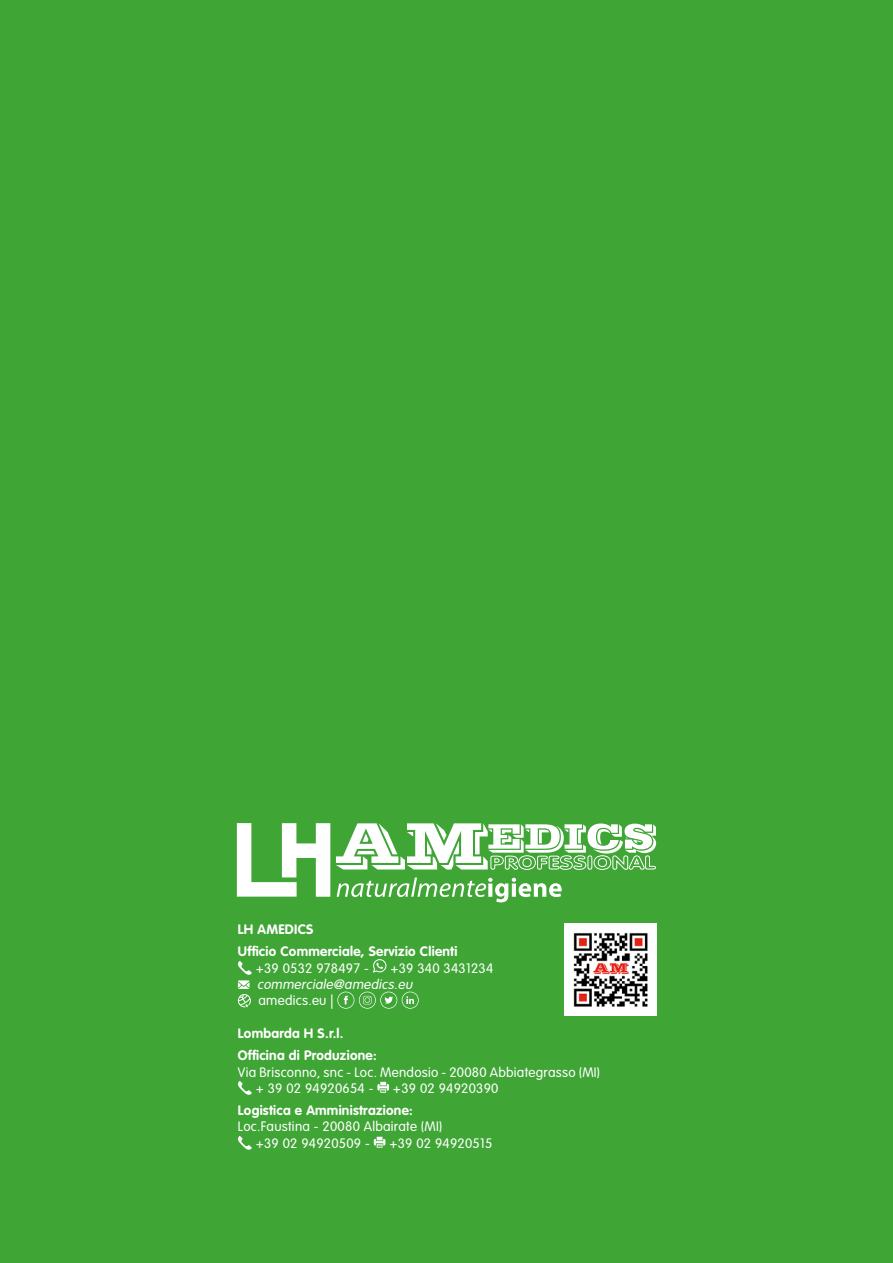
<style>
.page{position:relative;width:893px;height:1263px;background:#3fa535}
.page>*{position:absolute;margin:0;border:0;box-sizing:border-box;transform-origin:0 0}
.t1{font:300 13.5px/16.2px "VAG Rounded";letter-spacing:.02em;color:#fff}
.t2{font:700 13.5px/22.5px "VAG Rounded";letter-spacing:.02em;color:#fff}
.t3{font:italic 300 13.5px "VAG Rounded";color:#fff}
</style>
<div class="page">
<img style="left:564px;top:924px;width:92px;height:92px">
<svg style="left:337px;top:877px;width:225px;height:25px"></svg>
<svg style="left:237px;top:823px;width:93px;height:74px"></svg>
<svg style="left:336px;top:823px;width:320px;height:47px"></svg>
<svg style="left:373px;top:959px;width:13px;height:14px"></svg>
<svg style="left:237px;top:961px;width:15px;height:46px"></svg>
<svg style="left:337px;top:992px;width:82px;height:17px"></svg>
<svg style="left:237px;top:1081px;width:15px;height:14px"></svg>
<svg style="left:377px;top:1082px;width:12px;height:11px"></svg>
<svg style="left:237px;top:1136px;width:15px;height:14px"></svg>
<svg style="left:374px;top:1137px;width:11px;height:11px"></svg>
<p class="t2" style="left:238px;top:918px;width:221px">LH AMEDICS<br>Ufficio Commerciale, Servizio Clienti</p>
<p class="t1" style="left:256px;top:960px;width:115px">+39 0532 978497 -</p>
<p class="t1" style="left:390px;top:960px;width:104px">+39 340 3431234</p>
<p class="t3" style="left:257px;top:976px;width:160px">commerciale@amedics.eu</p>
<p class="t1" style="left:258px;top:993px;width:77px">amedics.eu |</p>
<p class="t2" style="left:238px;top:1022px;width:140px">Lombarda H S.r.l.<br>Officina di Produzione:</p>
<p class="t1" style="left:256px;top:1064px;width:346px;text-indent:-18px">Via Brisconno, snc - Loc. Mendosio - 20080 Abbiategrasso (MI) + 39 02 94920654 -</p>
<p class="t1" style="left:393px;top:1080px;width:107px">+39 02 94920390</p>
<p class="t2" style="left:238px;top:1100px;width:176px">Logistica e Amministrazione:</p>
<p class="t1" style="left:256px;top:1119px;width:188px;text-indent:-18px">Loc.Faustina - 20080 Albairate (MI) +39 02 94920509 -</p>
<p class="t1" style="left:389px;top:1135px;width:104px">+39 02 94920515</p>
</div>
